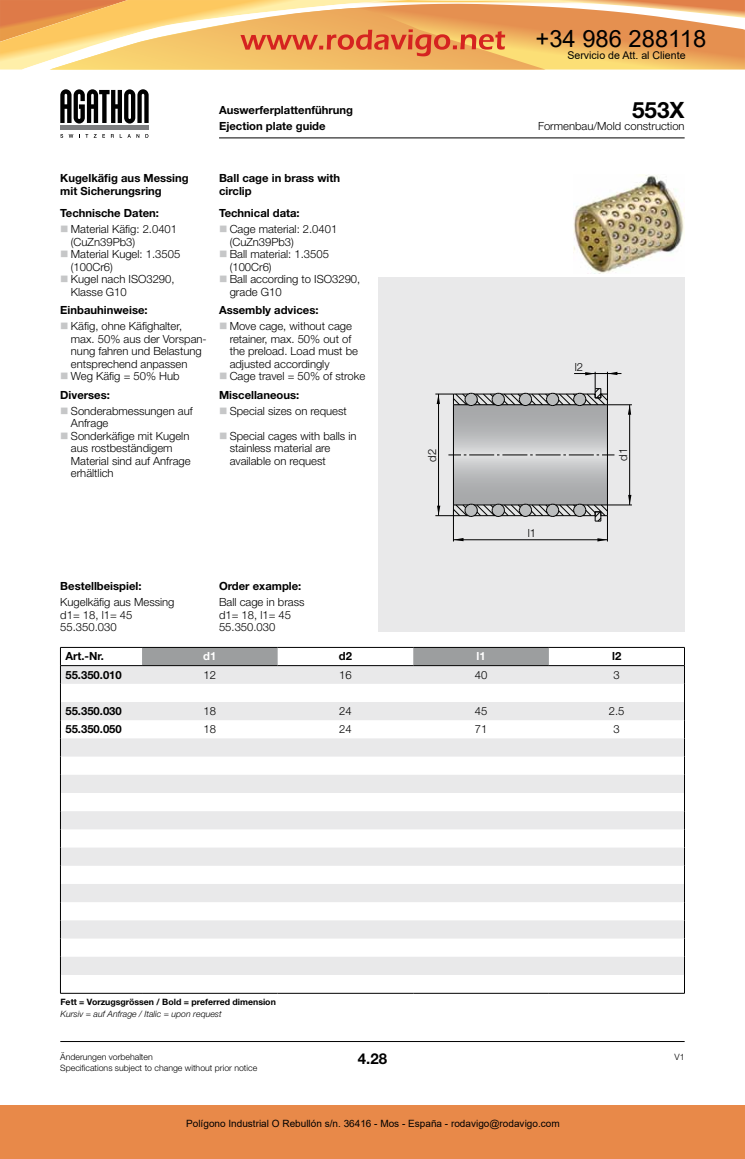
<style>
.page{position:relative;width:745px;height:1159px;background:#fff}
.page>*{position:absolute;margin:0;border:0;box-sizing:border-box;transform-origin:0 0}
.t1{font:23.75px "Arial";color:#000}
.t2{font:700 22.5px "Helvetica Neue LT Pro";color:#000}
.t3{font:700 15px "Helvetica Neue LT Pro";color:#000}
.t4{font:300 11.25px/12.5px "Helvetica Neue LT Pro";color:#000}
.t5{font:700 11.25px/12.5px "Helvetica Neue LT Pro";color:#000}
.t6{font:700 11.25px "Helvetica Neue LT Pro";color:#fff}
.t7{font:10.62px "Arial";color:#000}
.t8{font:10px "Arial";color:#000}
.t9{font:300 8.75px "Helvetica Neue LT Pro";color:#000}
.t10{font:700 8.75px "Helvetica Neue LT Pro";color:#000}
.t11{font:italic 300 8.75px "Helvetica Neue LT Pro";color:#000}
</style>
<div class="page">
<svg style="left:60px;top:89px;width:88px;height:35px"></svg>
<div style="left:60px;top:125px;width:88px;height:5px;background:#7d7e80"></div>
<svg style="left:60px;top:134px;width:3px;height:4px"></svg>
<svg style="left:69px;top:134px;width:4px;height:4px"></svg>
<svg style="left:79px;top:134px;width:9px;height:4px"></svg>
<svg style="left:94px;top:134px;width:11px;height:4px"></svg>
<svg style="left:120px;top:134px;width:19px;height:4px"></svg>
<hr style="left:60px;top:1041px;width:624px;height:1px;background:#000">
<hr style="left:219px;top:138px;width:465px;height:1px;background:#000">
<div style="left:377px;top:277px;width:307px;height:354px;background:#e9e9ea"></div>
<svg style="left:435px;top:372px;width:196px;height:169px"></svg>
<svg style="left:142px;top:648px;width:406px;height:17px"></svg>
<svg style="left:61px;top:666px;width:622px;height:309px;fill:#e9e9ea"></svg>
<hr style="left:60px;top:665px;width:82px;height:1px;background:#000">
<hr style="left:142px;top:665px;width:135px;height:1px;background:#000">
<hr style="left:277px;top:665px;width:136px;height:1px;background:#000">
<hr style="left:60px;top:647px;width:82px;height:1px;background:#000">
<hr style="left:142px;top:647px;width:135px;height:1px;background:#000">
<hr style="left:277px;top:647px;width:136px;height:1px;background:#000">
<hr style="left:413px;top:647px;width:135px;height:1px;background:#000">
<hr style="left:548px;top:647px;width:136px;height:1px;background:#000">
<svg style="left:60px;top:647px;width:1px;height:346px"></svg>
<svg style="left:683px;top:647px;width:1px;height:346px"></svg>
<hr style="left:413px;top:665px;width:135px;height:1px;background:#000">
<hr style="left:548px;top:665px;width:136px;height:1px;background:#000">
<hr style="left:60px;top:993px;width:82px;height:1px;background:#000">
<hr style="left:142px;top:993px;width:135px;height:1px;background:#000">
<hr style="left:277px;top:993px;width:136px;height:1px;background:#000">
<hr style="left:413px;top:993px;width:135px;height:1px;background:#000">
<hr style="left:548px;top:993px;width:136px;height:1px;background:#000">
<img style="left:573px;top:174px;width:111px;height:99px">
<div style="left:0;top:1105px;width:744px;height:54px;background:#e88949"></div>
<svg style="left:0;top:0;width:744px;height:70px;background:#f0b66e"></svg>
<h1 class="t1" style="left:535px;top:22px;width:172px">+34 986 288118</h1>
<p class="t5" style="left:219px;top:102px;width:135px;line-height:16px">Auswerferplattenführung<br>Ejection plate guide</p>
<p class="t5" style="left:60px;top:172px;width:130px">Kugelkäfig aus Messing mit Sicherungsring</p>
<p class="t5" style="left:219px;top:172px;width:122px">Ball cage in brass with circlip</p>
<p class="t5" style="left:60px;top:206px;width:100px">Technische Daten:</p>
<p class="t5" style="left:219px;top:206px;width:82px">Technical data:</p>
<p class="t4" style="left:71px;top:222px;width:111px">Material Käfig: 2.0401 (CuZn39Pb3)<br>Material Kugel: 1.3505 (100Cr6)<br>Kugel nach ISO3290,<br>Klasse G10</p>
<p class="t4" style="left:229px;top:222px;width:132px">Cage material: 2.0401 (CuZn39Pb3)<br>Ball material: 1.3505 (100Cr6)<br>Ball according to ISO3290, grade G10</p>
<p class="t5" style="left:60px;top:304px;width:89px">Einbauhinweise:</p>
<p class="t5" style="left:219px;top:304px;width:101px">Assembly advices:</p>
<p class="t4" style="left:71px;top:320px;width:137px">Käfig, ohne Käfighalter, max. 50% aus der Vorspan&shy;nung fahren und Belastung entsprechend anpassen<br>Weg Käfig = 50% Hub</p>
<p class="t4" style="left:229px;top:320px;width:137px">Move cage, without cage retainer, max. 50% out of the preload. Load must be adjusted accordingly<br>Cage travel = 50% of stroke</p>
<p class="t5" style="left:60px;top:388px;width:51px">Diverses:</p>
<p class="t5" style="left:219px;top:388px;width:82px">Miscellaneous:</p>
<p class="t4" style="left:71px;top:404px;width:123px">Sonderabmessungen auf<br>Anfrage<br>Sonderkäfige mit Kugeln aus rostbeständigem<br>Material sind auf Anfrage erhältlich</p>
<p class="t4" style="left:229px;top:404px;width:119px">Special sizes on request</p>
<p class="t4" style="left:229px;top:429px;width:128px">Special cages with balls in stainless material are available on request</p>
<p class="t5" style="left:60px;top:579px;width:83px">Bestellbeispiel:</p>
<p class="t5" style="left:219px;top:579px;width:84px">Order example:</p>
<p class="t4" style="left:60px;top:595px;width:116px">Kugelkäfig aus Messing d1= 18, l1= 45<br>55.350.030</p>
<p class="t4" style="left:219px;top:595px;width:87px">Ball cage in brass d1= 18, l1= 45<br>55.350.030</p>
<p class="t7" style="left:567px;top:48px;width:120px">Servicio de Att. al Cliente</p>
<h2 class="t2" style="left:631px;top:95px;width:54px">553X</h2>
<p class="t4" style="left:537px;top:120px;width:148px">Formenbau/Mold construction</p>
<p class="t4" style="left:574px;top:360px;width:10px">l2</p>
<p class="t4" style="left:425px;top:461px;width:14px;rotate:-90deg">d2</p>
<p class="t4" style="left:616px;top:461px;width:14px;rotate:-90deg">d1</p>
<p class="t4" style="left:527px;top:527px;width:10px">l1</p>
<p class="t5" style="left:65px;top:650px;width:40px">Art.-Nr.</p>
<p class="t6" style="left:203px;top:649px;width:15px">d1</p>
<p class="t5" style="left:338px;top:650px;width:15px">d2</p>
<p class="t6" style="left:476px;top:649px;width:11px">l1</p>
<p class="t5" style="left:611px;top:650px;width:11px">l2</p>
<p class="t5" style="left:65px;top:668px;width:58px">55.350.010</p>
<p class="t4" style="left:203px;top:668px;width:14px">12</p>
<p class="t4" style="left:339px;top:668px;width:14px">16</p>
<p class="t4" style="left:474px;top:668px;width:14px">40</p>
<p class="t4" style="left:613px;top:668px;width:8px">3</p>
<p class="t5" style="left:65px;top:704px;width:58px">55.350.030</p>
<p class="t4" style="left:203px;top:704px;width:14px">18</p>
<p class="t4" style="left:339px;top:704px;width:14px">24</p>
<p class="t4" style="left:474px;top:704px;width:14px">45</p>
<p class="t4" style="left:608px;top:704px;width:17px">2.5</p>
<p class="t5" style="left:65px;top:722px;width:58px">55.350.050</p>
<p class="t4" style="left:203px;top:723px;width:14px">18</p>
<p class="t4" style="left:339px;top:723px;width:14px">24</p>
<p class="t4" style="left:474px;top:723px;width:14px">71</p>
<p class="t4" style="left:613px;top:723px;width:8px">3</p>
<p class="t10" style="left:60px;top:996px;width:217px">Fett = Vorzugsgrössen / Bold = preferred dimension</p>
<p class="t11" style="left:60px;top:1008px;width:163px">Kursiv = auf Anfrage / Italic = upon request</p>
<p class="t9" style="left:60px;top:1051px;width:94px">Änderungen vorbehalten</p>
<p class="t9" style="left:674px;top:1051px;width:12px">V1</p>
<p class="t9" style="left:60px;top:1062px;width:198px">Specifications subject to change without prior notice</p>
<h3 class="t3" style="left:357px;top:1049px;width:31px">4.28</h3>
<p class="t8" style="left:186px;top:1117px;width:375px">Polígono Industrial O Rebullón s/n. 36416 - Mos - España - rodavigo@rodavigo.com</p>
</div>
